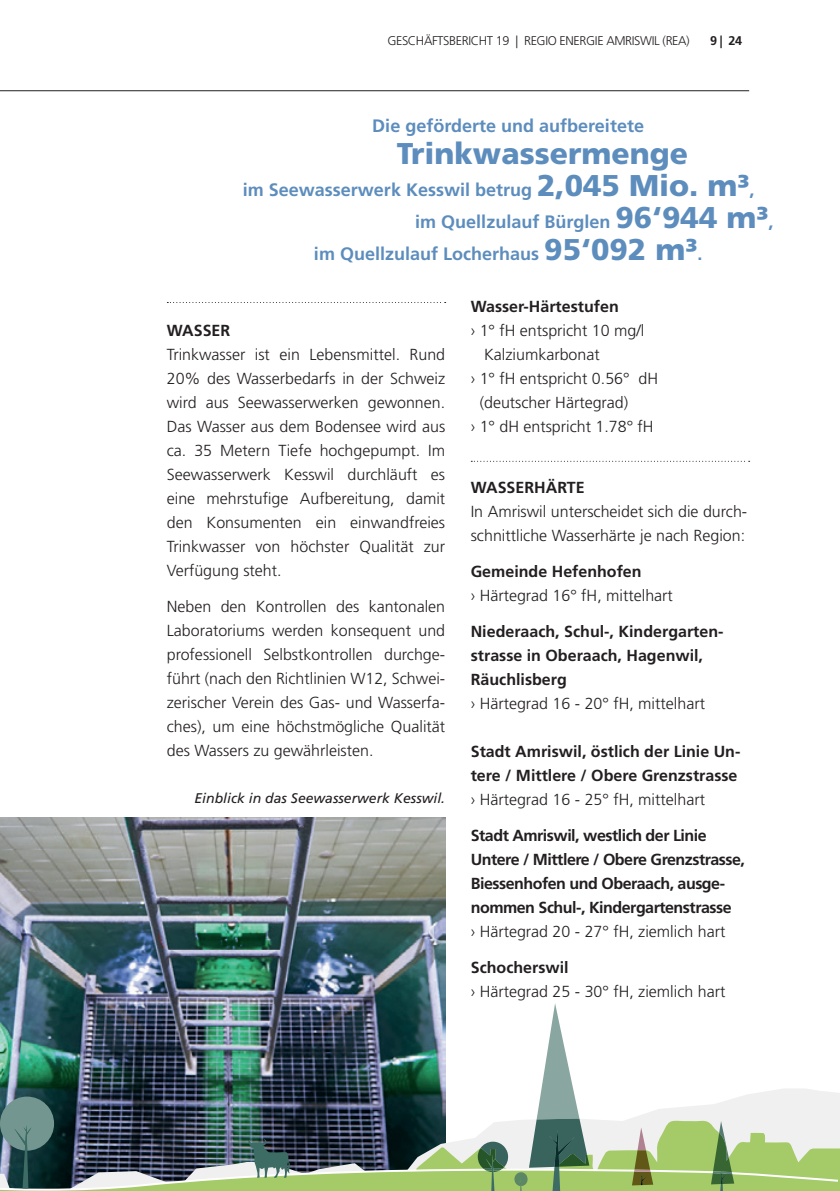
<style>
.page{position:relative;width:840px;height:1191px;background:#fff}
.page>*{position:absolute;margin:0;border:0;box-sizing:border-box;transform-origin:0 0}
.t1{font:900 30px "Frutiger LT Std";color:#5d8dbd}
.t2{font:700 18px "Frutiger LT Std";color:#5d8dbd}
.t3{font:300 16px/24px "Frutiger LT Std";color:#231f20;text-align:justify}
.t4{font:700 16px/24px "Frutiger LT Std";color:#231f20}
.t5{font:700 16px/24px "Frutiger LT Std";letter-spacing:-.03em;color:#231f20}
.t6{font:italic 14px "Frutiger LT Std";color:#231f20}
.t7{font:300 12.6px "Frutiger LT Std";letter-spacing:-.03em;color:#231f20}
.t8{font:700 12.6px "Frutiger LT Std";color:#231f20}
.s1{font-weight:900;font-size:30px}
</style>
<div class="page">
<img style="left:0;top:817px;width:445px;height:191px">
<img style="left:0;top:1008px;width:514px;height:183px">
<svg style="left:0;top:1096px;width:54px;height:92px;background:#4c6e6e"></svg>
<svg style="left:416px;top:1141px;width:92px;height:50px"></svg>
<svg style="left:514px;top:1003px;width:325px;height:188px"></svg>
<svg style="left:248px;top:1138px;width:42px;height:39px"></svg>
<hr style="left:0;top:90px;width:748px;height:1px;background:#231f20">
<svg style="left:167px;top:302px;width:278px;height:1px"></svg>
<svg style="left:471px;top:461px;width:278px;height:1px"></svg>
<p class="t7" style="left:387px;top:33px;width:304px">GESCHÄFTSBERICHT 19 | REGIO ENERGIE AMRISWIL (REA)</p>
<p class="t8" style="left:709px;top:33px;width:34px">9 | 24</p>
<p class="t2" style="left:372px;top:115px;width:273px">Die geförderte und aufbereitete</p>
<p class="t1" style="left:396px;top:135px;width:293px">Trinkwassermenge</p>
<p class="t2" style="left:243px;top:179px;width:513px">im Seewasserwerk Kesswil betrug <span class="s1">2,045 Mio. m³</span>,</p>
<p class="t2" style="left:415px;top:211px;width:359px">im Quellzulauf Bürglen <span class="s1">96‘944 m³</span>,</p>
<p class="t2" style="left:314px;top:243px;width:389px">im Quellzulauf Locherhaus <span class="s1">95‘092 m³</span>.</p>
<p class="t4" style="left:470px;top:295px;width:149px">Wasser-Härtestufen</p>
<p class="t3" style="left:470px;top:319px;width:175px">› 1° fH entspricht 10 mg/l</p>
<p class="t3" style="left:484px;top:343px;width:117px">Kalziumkarbonat</p>
<p class="t3" style="left:470px;top:367px;width:189px">› 1° fH entspricht 0.56° dH</p>
<p class="t3" style="left:479px;top:391px;width:150px">(deutscher Härtegrad)</p>
<p class="t3" style="left:470px;top:415px;width:184px">› 1° dH entspricht 1.78° fH</p>
<p class="t4" style="left:167px;top:319px;width:65px">WASSER</p>
<p class="t3" style="left:167px;top:343px;width:280px">Trinkwasser ist ein Lebensmittel. Rund 20% des Wasserbedarfs in der Schweiz wird aus Seewasserwerken gewonnen.<br>Das Wasser aus dem Bodensee wird aus ca. 35 Metern Tiefe hochgepumpt. Im Seewasserwerk Kesswil durchläuft es eine mehrstufige Aufbereitung, damit den Konsumenten ein einwandfreies Trinkwasser von höchster Qualität zur Verfügung steht.</p>
<p class="t3" style="left:167px;top:595px;width:280px">Neben den Kontrollen des kantonalen Laboratoriums werden konsequent und professionell Selbstkontrollen durchge&shy;führt (nach den Richtlinien W12, Schwei&shy;zerischer Verein des Gas- und Wasserfa&shy;ches), um eine höchstmögliche Qualität des Wassers zu gewährleisten.</p>
<p class="t6" style="left:194px;top:790px;width:252px">Einblick in das Seewasserwerk Kesswil.</p>
<p class="t4" style="left:470px;top:475px;width:115px">WASSERHÄRTE</p>
<p class="t3" style="left:470px;top:499px;width:278px">In Amriswil unterscheidet sich die durch&shy;schnittliche Wasserhärte je nach Region:</p>
<p class="t4" style="left:470px;top:559px;width:172px">Gemeinde Hefenhofen</p>
<p class="t3" style="left:470px;top:583px;width:203px">› Härtegrad 16° fH, mittelhart</p>
<p class="t4" style="left:470px;top:619px;width:254px">Niederaach, Schul-, Kindergarten&shy;strasse in Oberaach, Hagenwil,<br>Räuchlisberg</p>
<p class="t3" style="left:470px;top:691px;width:235px">› Härtegrad 16 - 20° fH, mittelhart</p>
<p class="t4" style="left:470px;top:739px;width:271px">Stadt Amriswil, östlich der Linie Un&shy;tere / Mittlere / Obere Grenzstrasse</p>
<p class="t3" style="left:470px;top:787px;width:235px">› Härtegrad 16 - 25° fH, mittelhart</p>
<p class="t5" style="left:470px;top:823px;width:276px">Stadt Amriswil, westlich der Linie Untere / Mittlere / Obere Grenzstrasse, Biessenhofen und Oberaach, ausge&shy;nommen Schul-, Kindergartenstrasse</p>
<p class="t3" style="left:470px;top:919px;width:256px">› Härtegrad 20 - 27° fH, ziemlich hart</p>
<p class="t4" style="left:470px;top:955px;width:99px">Schocherswil</p>
<p class="t3" style="left:470px;top:979px;width:256px">› Härtegrad 25 - 30° fH, ziemlich hart</p>
</div>
